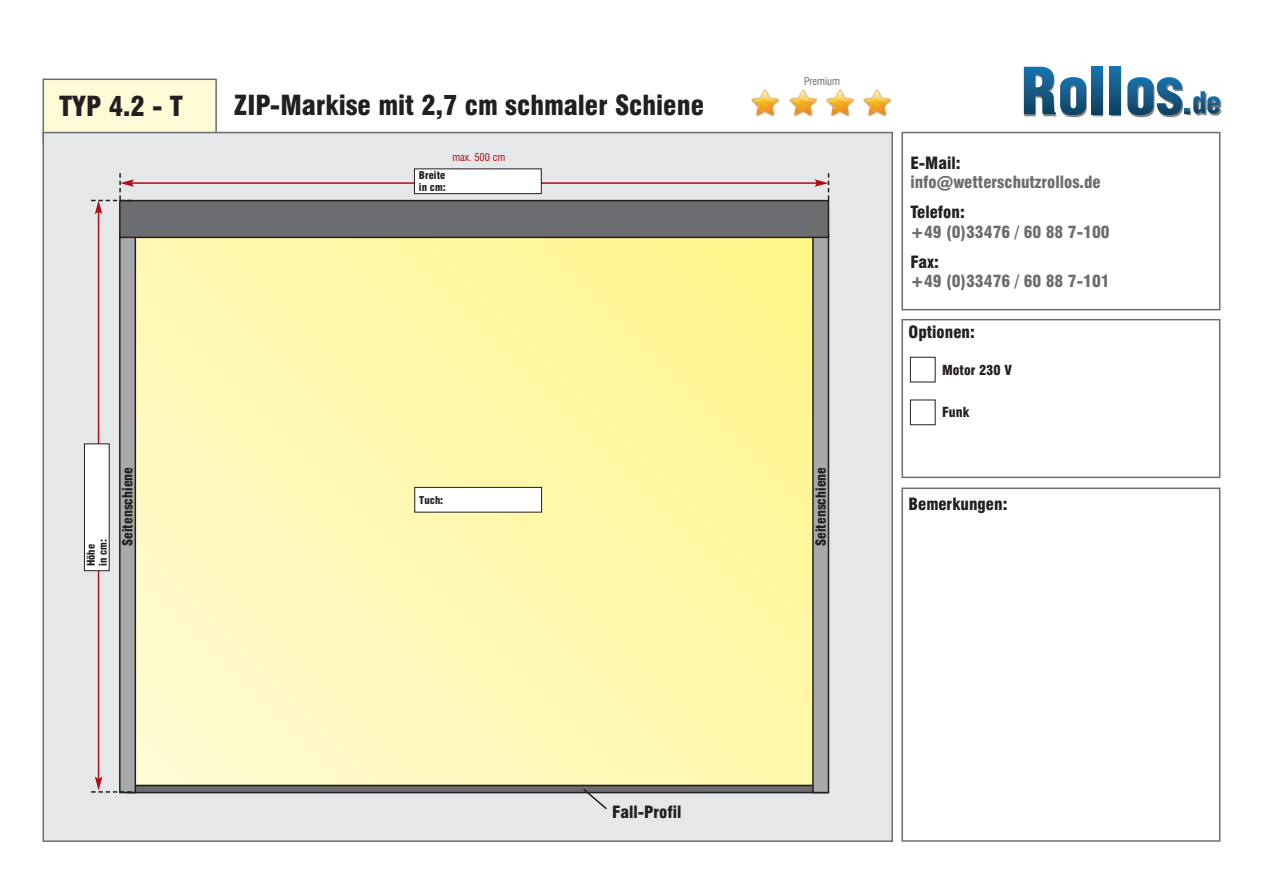
<style>
.page{position:relative;width:1263px;height:893px;background:#fff}
.page>*{position:absolute;margin:0;border:0;box-sizing:border-box;transform-origin:0 0}
.t1{font:900 condensed 27px "Swiss 721 BT";color:#231f20}
.t2{font:900 condensed 16.5px "Swiss 721 BT";color:#6c6d70}
.t3{font:900 condensed 16.5px "Swiss 721 BT";color:#231f20}
.t4{font:900 condensed 13.5px "Swiss 721 BT";color:#231f20}
.t5{font:900 condensed 10.5px/12px "Swiss 721 BT";color:#231f20}
.t6{font:condensed 10.5px "Swiss 721 BT";color:#b00d15}
.t7{font:condensed 10.5px "Swiss 721 BT";color:#6c6d70}
</style>
<div class="page">
<div style="left:44px;top:80px;width:171px;height:61px;background:#fffbd6"></div>
<div style="left:43px;top:79px;width:174px;height:63px;border:2px solid #6c6d70"></div>
<img style="left:752px;top:90px;width:27px;height:27px">
<img style="left:789px;top:90px;width:27px;height:27px">
<img style="left:826px;top:90px;width:27px;height:27px">
<img style="left:864px;top:90px;width:27px;height:27px">
<div style="left:44px;top:133px;width:847px;height:707px;background:#e6e7e9"></div>
<svg style="left:136px;top:238px;width:676px;height:545px;background:#fef7ae"></svg>
<div style="left:901px;top:319px;width:319px;height:159px;border:2px solid #6c6d70"></div>
<div style="left:901px;top:132px;width:319px;height:178px;border:2px solid #6c6d70"></div>
<div style="left:127px;top:786px;width:700px;height:7px;background:#6c6d70"></div>
<div style="left:126px;top:785px;width:702px;height:8px;border:2px solid #231f20"></div>
<div style="left:901px;top:488px;width:319px;height:354px;border:2px solid #6c6d70"></div>
<svg style="left:581px;top:787px;width:27px;height:23px"></svg>
<div style="left:910px;top:357px;width:25px;height:25px;border:1px solid #231f20"></div>
<div style="left:910px;top:400px;width:25px;height:25px;border:1px solid #231f20"></div>
<img style="left:1023px;top:66px;width:199px;height:52px">
<svg style="left:1024px;top:67px;width:62px;height:48px"></svg>
<svg style="left:1092px;top:66px;width:10px;height:48px"></svg>
<svg style="left:1110px;top:66px;width:10px;height:48px"></svg>
<svg style="left:1127px;top:77px;width:92px;height:38px"></svg>
<div style="left:415px;top:487px;width:127px;height:25px;background:#fff"></div>
<div style="left:414px;top:487px;width:128px;height:25px;border:1px solid #231f20"></div>
<div style="left:120px;top:235px;width:15px;height:557px;background:#a8a9ad"></div>
<div style="left:119px;top:234px;width:17px;height:559px;border:2px solid #231f20"></div>
<div style="left:813px;top:235px;width:15px;height:557px;background:#a8a9ad"></div>
<div style="left:812px;top:234px;width:17px;height:559px;border:2px solid #231f20"></div>
<div style="left:120px;top:201px;width:708px;height:36px;background:#6c6d70"></div>
<div style="left:119px;top:200px;width:710px;height:38px;border:2px solid #231f20"></div>
<hr style="left:98px;top:211px;width:1px;height:568px;background:#b00d15">
<svg style="left:91px;top:777px;width:41px;height:16px"></svg>
<div style="left:84px;top:444px;width:25px;height:127px;background:#fff"></div>
<div style="left:84px;top:443px;width:26px;height:128px;border:1px solid #231f20"></div>
<hr style="left:131px;top:182px;width:686px;height:2px;background:#b00d15">
<div style="left:414px;top:169px;width:127px;height:25px;background:#fff"></div>
<div style="left:414px;top:168px;width:128px;height:26px;border:1px solid #231f20"></div>
<svg style="left:91px;top:173px;width:43px;height:41px"></svg>
<svg style="left:814px;top:173px;width:15px;height:27px"></svg>
<h1 class="t1" style="left:59px;top:90px;width:126px">TYP 4.2 - T</h1>
<h1 class="t1" style="left:234px;top:90px;width:472px">ZIP-Markise mit 2,7 cm schmaler Schiene</h1>
<p class="t6" style="left:452px;top:152px;width:54px">max. 500 cm</p>
<p class="t5" style="left:419px;top:170px;width:28px">Breite in cm:</p>
<p class="t7" style="left:804px;top:75px;width:37px">Premium</p>
<p class="t5" style="left:85px;top:566px;width:28px;rotate:-90deg">Höhe in cm:</p>
<p class="t4" style="left:120px;top:546px;width:80px;rotate:-90deg">Seitenschiene</p>
<p class="t4" style="left:813px;top:546px;width:80px;rotate:-90deg">Seitenschiene</p>
<p class="t5" style="left:419px;top:494px;width:26px">Tuch:</p>
<p class="t3" style="left:910px;top:153px;width:52px">E-Mail:</p>
<p class="t2" style="left:910px;top:173px;width:192px">info@wetterschutzrollos.de</p>
<p class="t3" style="left:910px;top:203px;width:56px">Telefon:</p>
<p class="t2" style="left:910px;top:222px;width:201px">+49 (0)33476 / 60 88 7-100</p>
<p class="t3" style="left:910px;top:252px;width:30px">Fax:</p>
<p class="t2" style="left:910px;top:272px;width:201px">+49 (0)33476 / 60 88 7-101</p>
<p class="t3" style="left:908px;top:323px;width:68px">Optionen:</p>
<p class="t4" style="left:942px;top:362px;width:71px">Motor 230 V</p>
<p class="t4" style="left:942px;top:405px;width:29px">Funk</p>
<p class="t3" style="left:908px;top:494px;width:100px">Bemerkungen:</p>
<p class="t3" style="left:612px;top:803px;width:71px">Fall-Profil</p>
</div>
